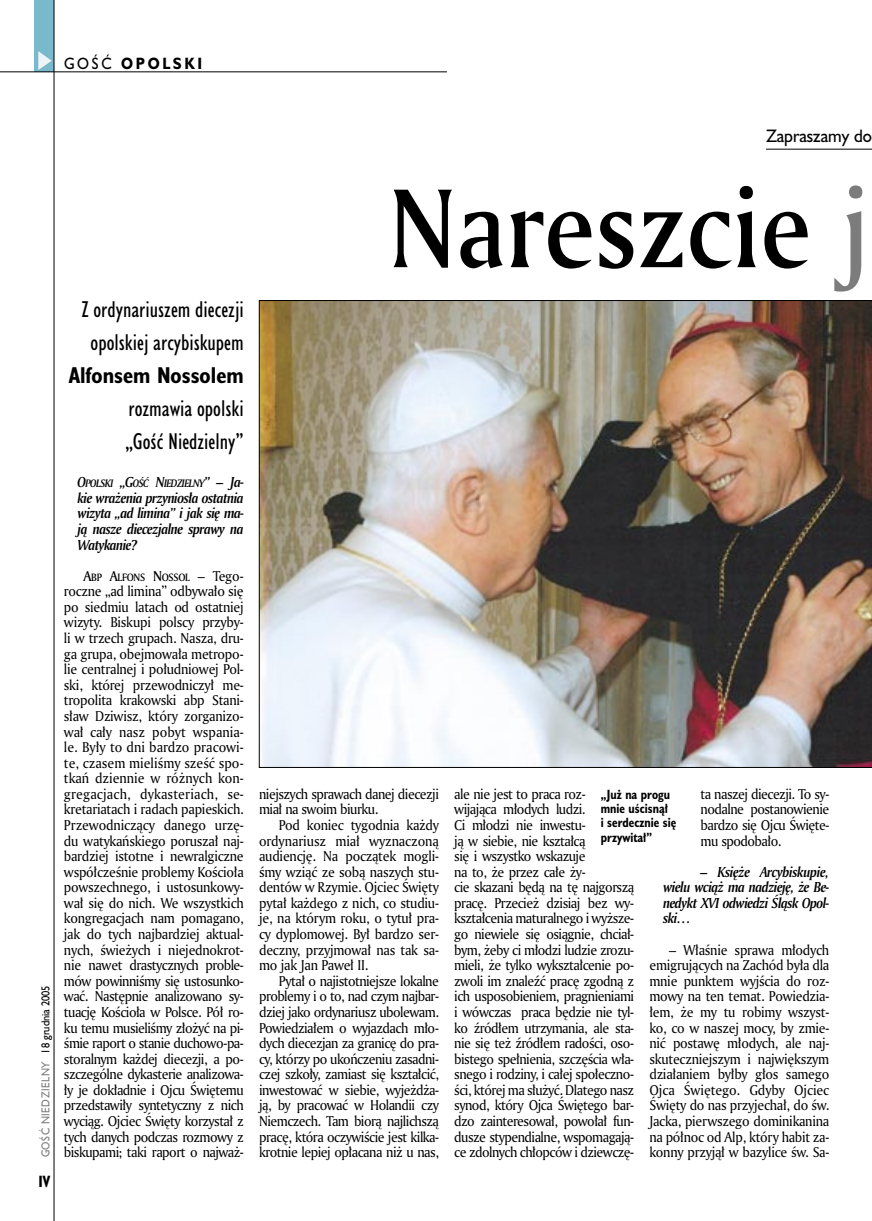
<style>
.page{position:relative;width:872px;height:1221px;background:#fff}
.page>*{position:absolute;margin:0;border:0;box-sizing:border-box;transform-origin:0 0}
._05_tytyl_AmMd_72_pt{font:108px "Amerigo Md PL";color:#000;scale:.9 1}
._06-1_lead_prawy_HuCn_14_pt{font:21px/33px "Humanst 521 Cn PL";color:#000;text-align:right}
._04-3_nadtytul_lokal{font:16.5px "Humanst 521 PL";color:#000;scale:.94 1}
._15a_temat_lewo{font:700 15px "Humanst 521 PL";letter-spacing:.2em;color:#000;scale:.9 1}
._16_pagina_lewa{font:700 15px "Humanst 521 Cn PL";color:#000;scale:.94 1}
._07_wywiad_pytanie{font:italic 700 13.95px/15.6px "Amerigo PL";letter-spacing:-.04em;color:#000;text-align:justify;scale:.94 1}
._01_body_tekst{font:13.8px/15.6px "Amerigo PL";letter-spacing:-.04em;color:#000;text-align:justify;scale:.94 1}
._09_podpis_zdjecia_HuCnB{font:700 12.3px/14.4px "Humanst 521 Cn PL";color:#000;scale:.94 1}
._07_wywiad_pytanie-2{font:italic 700 10.5px "Amerigo PL";letter-spacing:-.055em;color:#000;scale:.94 1}
._18a_data_lewa_GOSC{font:10.5px "Humanst 521 PL";letter-spacing:.05em;color:#7c7c7c;scale:.9 1}
._18_data_lewa{font:10.5px "Humanst 521 PL";color:#000;scale:.9 1}
._01_body_tekst-2{font:10.35px "Amerigo Md PL";letter-spacing:-.025em;color:#000;scale:.94 1}
.s1{font-weight:400}
.s2{font-weight:700}
.s3{font-size:13.95px}
.s4{font-size:13.8px}
.s5{font-family:"Amerigo PL";font-size:13.8px}
.s6{color:#7c7c7c}
</style>
<div class="page">
<div style="left:35px;top:0;width:19px;height:72px;background:#78b9cc"></div>
<svg style="left:38px;top:51px;width:14px;height:19px"></svg>
<hr style="left:54px;top:0;width:1px;height:1220px;background:#000">
<hr style="left:0;top:72px;width:447px;height:1px;background:#000">
<img style="left:259px;top:300px;width:613px;height:467px">
<hr style="left:766px;top:149px;width:106px;height:1px;background:#000">
<p class="_15a_temat_lewo" style="left:64px;top:53px;width:155px"><span class="s1">GOŚĆ</span> OPOLSKI</p>
<p class="_18_data_lewa" style="left:38px;top:1053px;width:77px;rotate:-90deg">18 grudnia 2005</p>
<p class="_18a_data_lewa_GOSC" style="left:38px;top:1157px;width:108px;rotate:-90deg">GOŚĆ NIEDZIELNY</p>
<p class="_16_pagina_lewa" style="left:38px;top:1170px;width:14px">IV</p>
<p class="_06-1_lead_prawy_HuCn_14_pt" style="left:69px;top:293px;width:177px">Z ordynariuszem diecezji opolskiej arcybiskupem<br><span class="s2">Alfonsem Nossolem </span>rozmawia opolski<br>„Gość Niedzielny”</p>
<p class="_07_wywiad_pytanie-2" style="left:78px;top:476px;width:178px"><span class="s3">O</span>POLSKI <span class="s3">„G</span>OŚĆ <span class="s3">N</span>IEDZIELNY<span class="s3">” – Ja-</span></p>
<p class="_07_wywiad_pytanie" style="left:78px;top:489px;width:178px">kie wrażenia przyniosła ostatnia wizyta „ad limina” i jak się ma&shy;ją nasze diecezjalne sprawy na Watykanie?</p>
<p class="_01_body_tekst-2" style="left:83px;top:570px;width:172px"><span class="s4">A</span>BP <span class="s4">A</span>LFONS <span class="s4">N</span>OSSOL <span class="s5">– Tego-</span></p>
<p class="_01_body_tekst" style="left:64px;top:583px;width:193px">roczne „ad limina” odbywało się po siedmiu latach od ostatniej wizyty. Biskupi polscy przyby&shy;li w trzech grupach. Nasza, dru&shy;ga grupa, obejmowała metropo&shy;lie centralnej i południowej Pol&shy;ski, której przewodniczył me&shy;tropolita krakowski abp Stani&shy;sław Dziwisz, który zorganizo&shy;wał cały nasz pobyt wspania&shy;le. Były to dni bardzo pracowi&shy;te, czasem mieliśmy sześć spo&shy;tkań dziennie w różnych kon&shy;gregacjach, dykasteriach, se&shy;kretariatach i radach papieskich.<br>Przewodniczący danego urzę&shy;du watykańskiego poruszał naj&shy;bardziej istotne i newralgiczne współcześnie problemy Kościoła powszechnego, i ustosunkowy&shy;wał się do nich. We wszystkich kongregacjach nam pomagano, jak do tych najbardziej aktual&shy;nych, świeżych i niejednokrot&shy;nie nawet drastycznych proble&shy;mów powinniśmy się ustosunko&shy;wać. Następnie analizowano sy&shy;tuację Kościoła w Polsce. Pół ro&shy;ku temu musieliśmy złożyć na pi&shy;śmie raport o stanie duchowo-pa&shy;storalnym każdej diecezji, a po&shy;szczególne dykasterie analizowa&shy;ły je dokładnie i Ojcu Świętemu przedstawiły syntetyczny z nich wyciąg. Ojciec Święty korzystał z tych danych podczas rozmowy z biskupami; taki raport o najważ-</p>
<p class="_04-3_nadtytul_lokal" style="left:766px;top:125px;width:114px">Zapraszamy do</p>
<p class="_05_tytyl_AmMd_72_pt" style="left:389px;top:156px;width:535px">Nareszcie <span class="s6">j</span></p>
<p class="_01_body_tekst" style="left:259px;top:785px;width:193px">niejszych sprawach danej diecezji miał na swoim biurku.</p>
<p class="_01_body_tekst" style="left:259px;top:816px;width:193px;text-indent:20px">Pod koniec tygodnia każdy ordynariusz miał wyznaczoną audiencję. Na początek mogli&shy;śmy wziąć ze sobą naszych stu&shy;dentów w Rzymie. Ojciec Święty pytał każdego z nich, co studiu&shy;je, na którym roku, o tytuł pra&shy;cy dyplomowej. Był bardzo ser&shy;deczny, przyjmował nas tak sa&shy;mo jak Jan Paweł II.</p>
<p class="_01_body_tekst" style="left:259px;top:972px;width:193px;text-indent:20px">Pytał o najistotniejsze lokalne problemy i o to, nad czym najbar&shy;dziej jako ordynariusz ubolewam.<br>Powiedziałem o wyjazdach mło&shy;dych diecezjan za granicę do pra&shy;cy, którzy po ukończeniu zasadni&shy;czej szkoły, zamiast się kształcić, inwestować w siebie, wyjeżdża&shy;ją, by pracować w Holandii czy Niemczech. Tam biorą najlichszą pracę, która oczywiście jest kilka&shy;krotnie lepiej opłacana niż u nas,</p>
<p class="_01_body_tekst" style="left:454px;top:785px;width:193px;text-align:left">ale nie jest to praca roz-<br>wijająca młodych ludzi.<br>Ci młodzi nie inwestu-<br>ją w siebie, nie kształcą<br>się i wszystko wskazuje<br>na to, że przez całe ży-<br>cie skazani będą na tę najgorszą pracę. Przecież dzisiaj bez wy&shy;kształcenia maturalnego i wyższe&shy;go niewiele się osiągnie, chciał&shy;bym, żeby ci młodzi ludzie zrozu&shy;mieli, że tylko wykształcenie po&shy;zwoli im znaleźć pracę zgodną z ich usposobieniem, pragnieniami i wówczas praca będzie nie tyl&shy;ko źródłem utrzymania, ale sta&shy;nie się też źródłem radości, oso&shy;bistego spełnienia, szczęścia wła&shy;snego i rodziny, i całej społeczno&shy;ści, której ma służyć. Dlatego nasz synod, który Ojca Świętego bar&shy;dzo zainteresował, powołał fun&shy;dusze stypendialne, wspomagają&shy;ce zdolnych chłopców i dziewczę-</p>
<p class="_01_body_tekst" style="left:700px;top:785px;width:138px">ta naszej diecezji. To sy&shy;nodalne postanowienie bardzo się Ojcu Święte&shy;mu spodobało.</p>
<p class="_09_podpis_zdjecia_HuCnB" style="left:600px;top:786px;width:82px">„Już na progu mnie uścisnął<br>i serdecznie się przywitał”</p>
<p class="_07_wywiad_pytanie" style="left:663px;top:863px;width:178px;text-indent:38px">– Księże Arcybiskupie, wielu wciąż ma nadzieję, że Be&shy;nedykt XVI odwiedzi Śląsk Opol&shy;ski…</p>
<p class="_01_body_tekst" style="left:649px;top:941px;width:193px;text-indent:20px">– Właśnie sprawa młodych emigrujących na Zachód była dla mnie punktem wyjścia do roz&shy;mowy na ten temat. Powiedzia&shy;łem, że my tu robimy wszyst&shy;ko, co w naszej mocy, by zmie&shy;nić postawę młodych, ale naj&shy;skuteczniejszym i największym działaniem byłby głos samego Ojca Świętego. Gdyby Ojciec Święty do nas przyjechał, do św.<br>Jacka, pierwszego dominikanina na północ od Alp, który habit za&shy;konny przyjął w bazylice św. Sa-</p>
</div>
